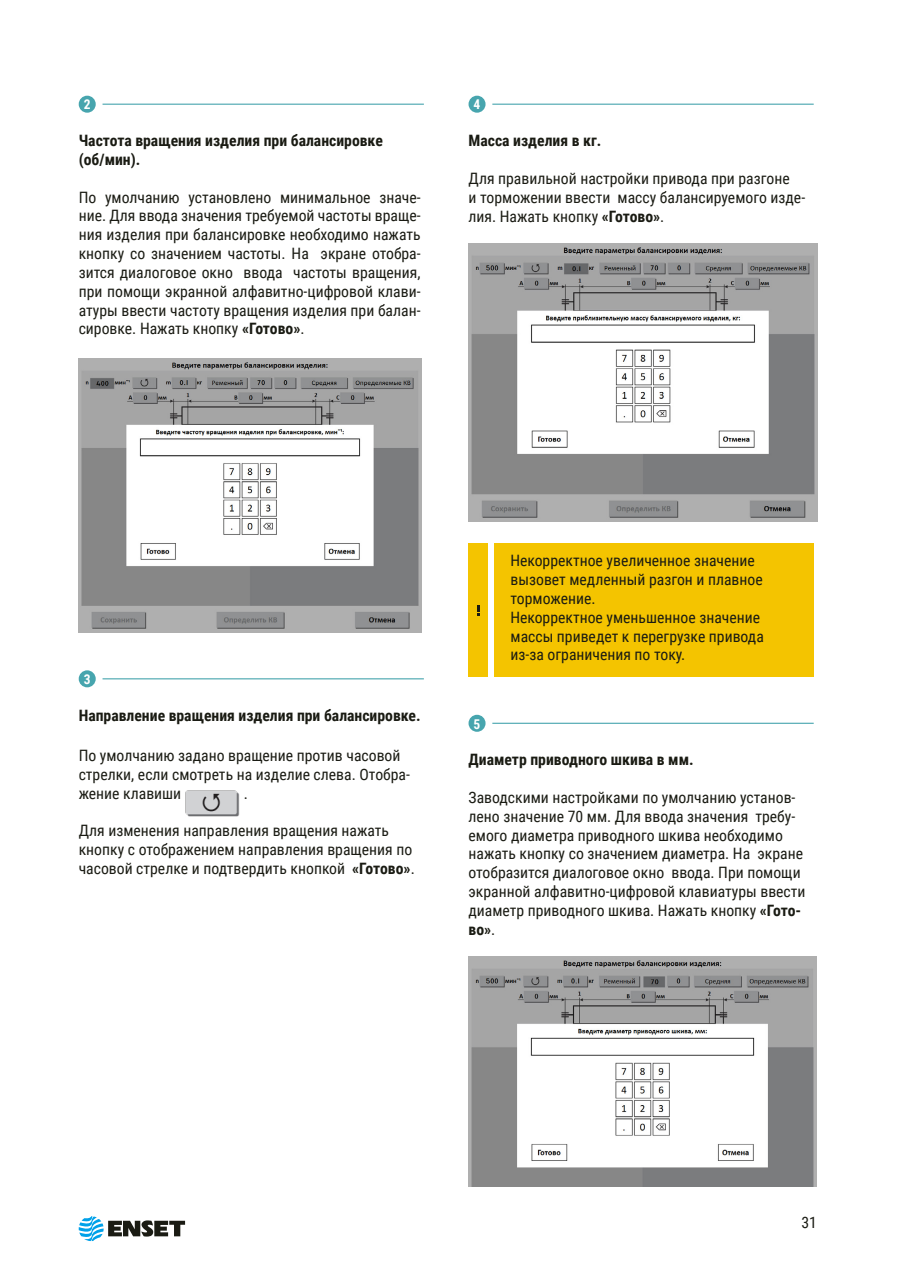
<style>
.page{position:relative;width:902px;height:1280px;background:#fff}
.page>*{position:absolute;margin:0;border:0;box-sizing:border-box;transform-origin:0 0}
.t1{font:15.75px/18.9px "Roboto Condensed";color:#1a1b13}
.t2{font:700 15.75px/18.9px "Roboto Condensed";color:#1a1b13}
.t3{font:700 13.5px "Roboto Condensed";color:#fff}
.s1{font-weight:700}
</style>
<div class="page">
<svg style="left:79px;top:1216px;width:106px;height:25px"></svg>
<div style="left:494px;top:544px;width:319px;height:133px;background:#f4c400"></div>
<img style="left:185px;top:791px;width:55px;height:26px">
<hr style="left:102px;top:678px;width:322px;height:1px;background:#47a5ae">
<div style="left:79px;top:670px;width:17px;height:17px;background:#47a5ae;border-radius:50%"></div>
<hr style="left:102px;top:104px;width:322px;height:1px;background:#47a5ae">
<div style="left:79px;top:96px;width:17px;height:17px;background:#47a5ae;border-radius:50%"></div>
<hr style="left:492px;top:104px;width:321px;height:1px;background:#47a5ae">
<div style="left:468px;top:96px;width:17px;height:17px;background:#47a5ae;border-radius:50%"></div>
<hr style="left:492px;top:723px;width:321px;height:1px;background:#47a5ae">
<div style="left:468px;top:715px;width:17px;height:17px;background:#47a5ae;border-radius:50%"></div>
<img style="left:79px;top:359px;width:342px;height:273px">
<img style="left:468px;top:243px;width:349px;height:279px">
<div style="left:468px;top:544px;width:19px;height:133px;background:#f4c400"></div>
<svg style="left:477px;top:605px;width:2px;height:11px"></svg>
<img style="left:468px;top:956px;width:348px;height:230px">
<p class="t3" style="left:84px;top:95px;width:8px">2</p>
<p class="t3" style="left:473px;top:95px;width:8px">4</p>
<p class="t2" style="left:79px;top:130px;width:306px">Частота вращения изделия при балансировке (об/мин).</p>
<p class="t2" style="left:468px;top:130px;width:134px">Масса изделия в кг.</p>
<p class="t1" style="left:468px;top:168px;width:338px">Для правильной настройки привода при разгоне<br>и торможении ввести массу балансируемого изде&shy;лия. Нажать кнопку <span class="s1">«Готово»</span>.</p>
<p class="t1" style="left:79px;top:187px;width:343px;text-align:justify">По умолчанию установлено минимальное значе&shy;ние. Для ввода значения требуемой частоты враще&shy;ния изделия при балансировке необходимо нажать кнопку со значением частоты. На экране отобра&shy;зится диалоговое окно ввода частоты вращения, при помощи экранной алфавитно-цифровой клави&shy;атуры ввести частоту вращения изделия при балан&shy;сировке. Нажать кнопку <span class="s1">«Готово»</span>.</p>
<p class="t3" style="left:84px;top:670px;width:8px">3</p>
<p class="t2" style="left:79px;top:705px;width:343px">Направление вращения изделия при балансировке.</p>
<p class="t1" style="left:79px;top:745px;width:332px">По умолчанию задано вращение против часовой стрелки, если смотреть на изделие слева. Отобра&shy;жение клавиши</p>
<p class="t1" style="left:244px;top:783px;width:6px">.</p>
<p class="t1" style="left:79px;top:821px;width:337px">Для изменения направления вращения нажать кнопку с отображением направления вращения по часовой стрелке и подтвердить кнопкой <span class="s1">«Готово»</span>.</p>
<p class="t3" style="left:473px;top:714px;width:8px">5</p>
<p class="t1" style="left:510px;top:550px;width:255px">Некорректное увеличенное значение вызовет медленный разгон и плавное торможение.<br>Некорректное уменьшенное значение массы приведет к перегрузке привода из-за ограничения по току.</p>
<p class="t2" style="left:468px;top:749px;width:227px">Диаметр приводного шкива в мм.</p>
<p class="t1" style="left:468px;top:787px;width:338px">Заводскими настройками по умолчанию установ&shy;лено значение 70 мм. Для ввода значения требу&shy;емого диаметра приводного шкива необходимо нажать кнопку со значением диаметра. На экране отобразится диалоговое окно ввода. При помощи экранной алфавитно-цифровой клавиатуры ввести диаметр приводного шкива. Нажать кнопку <span class="s1">«Гото&shy;во»</span>.</p>
<p class="t1" style="left:801px;top:1212px;width:17px">31</p>
</div>
